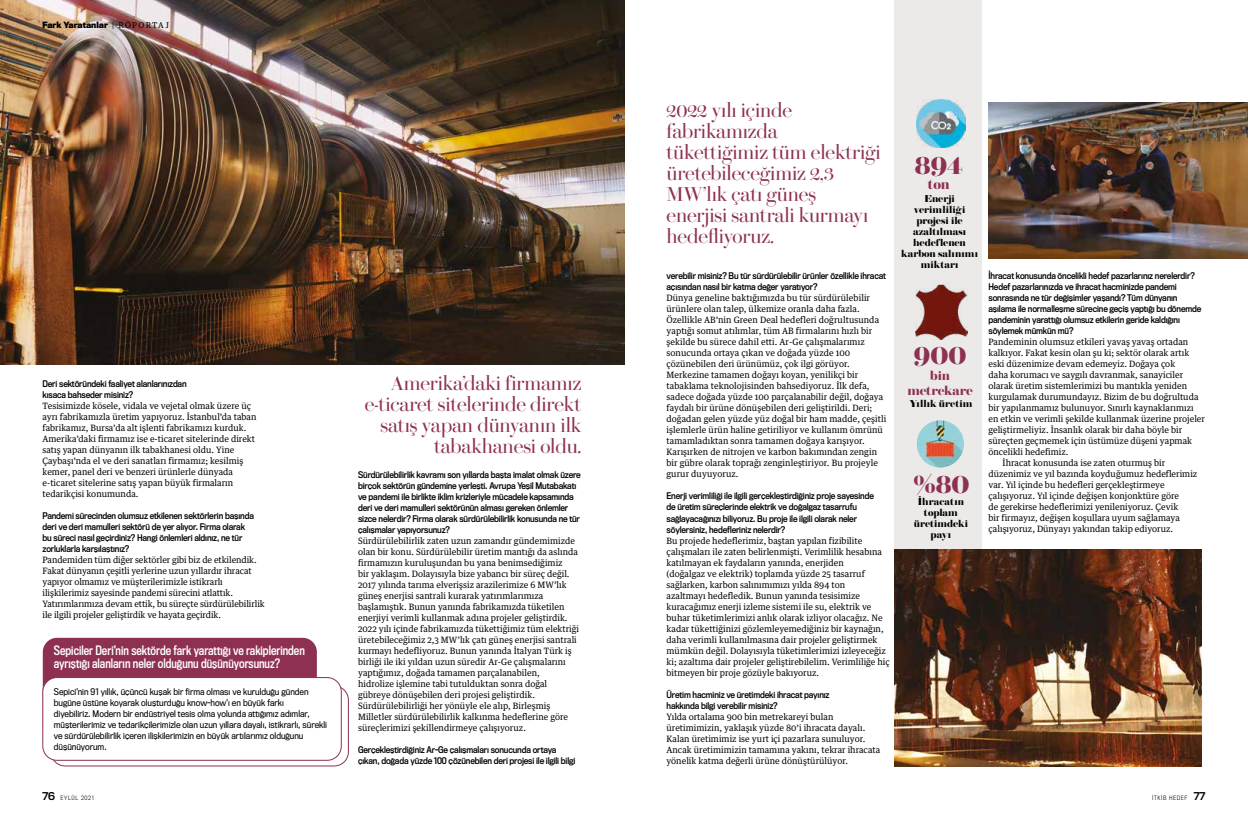
<style>
.page{position:relative;width:1248px;height:823px;background:#fff}
.page>*{position:absolute;margin:0;border:0;box-sizing:border-box;transform-origin:0 0}
.t1{font:700 28.8px "Brunel Poster";letter-spacing:.005em;color:#8d3051}
.t2{font:20px/21px "Brunel Poster";letter-spacing:-.01em;color:#8d3051;text-align:right}
.t3{font:700 14px "Brunel Poster";color:#8d3051}
.t4{font:700 13px/15px "Brunel Poster";letter-spacing:-.005em;color:#8d3051;text-align:center}
.t5{font:12px/13px "Titling Gothic FB Cond Standard";color:#fff}
.t6{font:700 10px/11px "Brunel Poster";letter-spacing:.005em;color:#000;text-align:center}
.t7{font:8.8px/11px "Guardian Text Egyp";color:#000}
.t8{font:8.5px/11px "Titling Gothic FB Narrow Standard";letter-spacing:-.015em;color:#000}
.t9{font:8.5px/11px "Titling Gothic FB Narrow";color:#000}
.t10{font:700 8px "Titling Gothic FB Narrow";color:#000}
.t11{font:300 5.5px "Titling Gothic FB Narrow";letter-spacing:.12em;color:#000}
.s1{font-family:"Guardian Text Egyp";font-weight:400}
.s2{font-family:"Titling Gothic FB Normal Standard";font-weight:400;font-size:10px}
</style>
<div class="page">
<div style="left:894px;top:0;width:87px;height:553px;background:#ebeae8"></div>
<img style="left:0;top:0;width:624px;height:364px">
<img style="left:894px;top:549px;width:307px;height:216px">
<img style="left:988px;top:102px;width:259px;height:157px">
<svg style="left:51px;top:685px;width:297px;height:80px"></svg>
<div style="left:51px;top:685px;width:297px;height:80px;border:1px solid #8d3051;border-radius:14px"></div>
<div style="left:43px;top:637px;width:274px;height:105px;background:#8d3051;border-radius:14px"></div>
<div style="left:43px;top:677px;width:298px;height:82px;background:#fff;border-radius:14px"></div>
<div style="left:43px;top:677px;width:298px;height:83px;border:1px solid #8d3051;border-radius:14px"></div>
<img style="left:915px;top:284px;width:52px;height:55px">
<img style="left:916px;top:99px;width:49px;height:49px">
<img style="left:916px;top:420px;width:47px;height:47px;border-radius:24px">
<p class="t10" style="left:43px;top:19px;width:128px">Fark Yaratanlar <span class="s1">| RÖ P O RTA J</span></p>
<p class="t8" style="left:43px;top:377px;width:146px">Deri sektöründeki faaliyet alanlarınızdan kısaca bahseder misiniz?</p>
<p class="t7" style="left:43px;top:399px;width:215px">Tesisimizde kösele, vidala ve vejetal olmak üzere üç ayrı fabrikamızla üretim yapıyoruz. İstanbul’da taban fabrikamız, Bursa’da alt işlenti fabrikamızı kurduk.<br>Amerika’daki firmamız ise e-ticaret sitelerinde direkt satış yapan dünyanın ilk tabakhanesi oldu. Yine Çaybaşı’nda el ve deri sanatları firmamız; kesilmiş kemer, panel deri ve benzeri ürünlerle dünyada e-ticaret sitelerine satış yapan büyük firmaların tedarikçisi konumunda.</p>
<p class="t8" style="left:43px;top:509px;width:213px">Pandemi sürecinden olumsuz etkilenen sektörlerin başında deri ve deri mamulleri sektörü de yer alıyor. Firma olarak bu süreci nasıl geçirdiniz? Hangi önlemleri aldınız, ne tür zorluklarla karşılaştınız?</p>
<p class="t7" style="left:43px;top:553px;width:224px">Pandemiden tüm diğer sektörler gibi biz de etkilendik.<br>Fakat dünyanın çeşitli yerlerine uzun yıllardır ihracat yapıyor olmamız ve müşterilerimizle istikrarlı ilişkilerimiz sayesinde pandemi sürecini atlattık.<br>Yatırımlarımıza devam ettik, bu süreçte sürdürülebilirlik ile ilgili projeler geliştirdik ve hayata geçirdik.</p>
<h3 class="t5" style="left:54px;top:643px;width:252px">Sepiciler Deri’nin sektörde fark yarattığı ve rakiplerinden ayrıştığı alanların neler olduğunu düşünüyorsunuz?</h3>
<p class="t9" style="left:54px;top:685px;width:274px">Sepici’nin 91 yıllık, üçüncü kuşak bir firma olması ve kurulduğu günden bugüne üstüne koyarak oluşturduğu know-how’ı en büyük farkı<br>diyebiliriz. Modern bir endüstriyel tesis olma yolunda attığımız adımlar, müşterilerimiz ve tedarikçilerimizle olan uzun yıllara dayalı, istikrarlı, sürekli ve sürdürülebilirlik içeren ilişkilerimizin en büyük artılarımız olduğunu düşünüyorum.</p>
<h2 class="t2" style="left:365px;top:372px;width:218px">Amerika’daki firmamız e-ticaret sitelerinde direkt satış yapan dünyanın ilk tabakhanesi oldu.</h2>
<p class="t8" style="left:358px;top:468px;width:224px">Sürdürülebilirlik kavramı son yıllarda başta imalat olmak üzere birçok sektörün gündemine yerleşti. Avrupa Yeşil Mutabakatı ve pandemi ile birlikte iklim krizleriyle mücadele kapsamında deri ve deri mamulleri sektörünün alması gereken önlemler sizce nelerdir? Firma olarak sürdürülebilirlik konusunda ne tür çalışmalar yapıyorsunuz?</p>
<p class="t7" style="left:358px;top:534px;width:222px">Sürdürülebilirlik zaten uzun zamandır gündemimizde olan bir konu. Sürdürülebilir üretim mantığı da aslında firmamızın kuruluşundan bu yana benimsediğimiz<br>bir yaklaşım. Dolayısıyla bize yabancı bir süreç değil.<br>2017 yılında tarıma elverişsiz arazilerimize 6 MW’lık güneş enerjisi santrali kurarak yatırımlarımıza başlamıştık. Bunun yanında fabrikamızda tüketilen enerjiyi verimli kullanmak adına projeler geliştirdik.<br>2022 yılı içinde fabrikamızda tükettiğimiz tüm elektriği üretebileceğimiz 2,3 MW’lık çatı güneş enerjisi santrali kurmayı hedefliyoruz. Bunun yanında İtalyan Türk iş birliği ile iki yıldan uzun süredir Ar-Ge çalışmalarını yaptığımız, doğada tamamen parçalanabilen,<br>hidrolize işlemine tabi tutulduktan sonra doğal gübreye dönüşebilen deri projesi geliştirdik.<br>Sürdürülebilirliği her yönüyle ele alıp, Birleşmiş Milletler sürdürülebilirlik kalkınma hedeflerine göre süreçlerimizi şekillendirmeye çalışıyoruz.</p>
<p class="t8" style="left:358px;top:743px;width:219px">Gerçekleştirdiğiniz Ar-Ge çalışmaları sonucunda ortaya çıkan, doğada yüzde 100 çözünebilen deri projesi ile ilgili bilgi</p>
<h2 class="t2" style="left:666px;top:99px;width:216px;text-align:left">2022 yılı içinde fabrikamızda tükettiğimiz tüm elektriği üretebileceğimiz 2,3<br>MW’lık çatı güneş enerjisi santrali kurmayı hedefliyoruz.</h2>
<p class="t8" style="left:666px;top:270px;width:221px">verebilir misiniz? Bu tür sürdürülebilir ürünler özellikle ihracat açısından nasıl bir katma değer yaratıyor?</p>
<p class="t7" style="left:666px;top:291px;width:221px">Dünya geneline baktığımızda bu tür sürdürülebilir ürünlere olan talep, ülkemize oranla daha fazla.<br>Özellikle AB’nin Green Deal hedefleri doğrultusunda yaptığı somut atılımlar, tüm AB firmalarını hızlı bir şekilde bu sürece dahil etti. Ar-Ge çalışmalarımız sonucunda ortaya çıkan ve doğada yüzde 100 çözünebilen deri ürünümüz, çok ilgi görüyor.<br>Merkezine tamamen doğayı koyan, yenilikçi bir tabaklama teknolojisinden bahsediyoruz. İlk defa, sadece doğada yüzde 100 parçalanabilir değil, doğaya faydalı bir ürüne dönüşebilen deri geliştirildi. Deri; doğadan gelen yüzde yüz doğal bir ham madde, çeşitli işlemlerle ürün haline getiriliyor ve kullanım ömrünü tamamladıktan sonra tamamen doğaya karışıyor.<br>Karışırken de nitrojen ve karbon bakımından zengin bir gübre olarak toprağı zenginleştiriyor. Bu projeyle gurur duyuyoruz.</p>
<p class="t8" style="left:666px;top:490px;width:209px">Enerji verimliliği ile ilgili gerçekleştirdiğiniz proje sayesinde de üretim süreçlerinde elektrik ve doğalgaz tasarrufu sağlayacağınızı biliyoruz. Bu proje ile ilgili olarak neler söylersiniz, hedefleriniz nelerdir?</p>
<p class="t7" style="left:666px;top:533px;width:225px">Bu projede hedeflerimiz, baştan yapılan fizibilite çalışmaları ile zaten belirlenmişti. Verimlilik hesabına katılmayan ek faydaların yanında, enerjiden<br>(doğalgaz ve elektrik) toplamda yüzde 25 tasarruf sağlarken, karbon salınımımızı yılda 894 ton<br>azaltmayı hedefledik. Bunun yanında tesisimize kuracağımız enerji izleme sistemi ile su, elektrik ve buhar tüketimlerimizi anlık olarak izliyor olacağız. Ne kadar tükettiğinizi gözlemleyemediğiniz bir kaynağın, daha verimli kullanılmasına dair projeler geliştirmek mümkün değil. Dolayısıyla tüketimlerimizi izleyeceğiz ki; azaltıma dair projeler geliştirebilelim. Verimliliğe hiç bitmeyen bir proje gözüyle bakıyoruz.</p>
<p class="t8" style="left:666px;top:688px;width:164px">Üretim hacminiz ve üretimdeki ihracat payınız hakkında bilgi verebilir misiniz?</p>
<p class="t7" style="left:666px;top:709px;width:215px">Yılda ortalama 900 bin metrekareyi bulan üretimimizin, yaklaşık yüzde 80’i ihracata dayalı.<br>Kalan üretimimiz ise yurt içi pazarlara sunuluyor.<br>Ancak üretimimizin tamamına yakını, tekrar ihracata yönelik katma değerli ürüne dönüştürülüyor.</p>
<h1 class="t1" style="left:914px;top:144px;width:49px">894</h1>
<h3 class="t3" style="left:927px;top:174px;width:23px">ton</h3>
<p class="t6" style="left:901px;top:193px;width:78px">Enerji verimliliği projesi ile azaltılması hedeflenen karbon salınımı miktarı</p>
<h1 class="t1" style="left:913px;top:334px;width:54px">900</h1>
<h3 class="t4" style="left:907px;top:367px;width:67px">bin metrekare</h3>
<p class="t6" style="left:909px;top:398px;width:65px">Yıllık üretim</p>
<h1 class="t1" style="left:913px;top:463px;width:58px">%80</h1>
<p class="t6" style="left:913px;top:495px;width:56px">İhracatın toplam üretimdeki payı</p>
<p class="t8" style="left:988px;top:269px;width:214px">İhracat konusunda öncelikli hedef pazarlarınız nerelerdir?<br>Hedef pazarlarınızda ve ihracat hacminizde pandemi sonrasında ne tür değişimler yaşandı? Tüm dünyanın aşılama ile normalleşme sürecine geçiş yaptığı bu dönemde pandeminin yarattığı olumsuz etkilerin geride kaldığını söylemek mümkün mü?</p>
<p class="t7" style="left:988px;top:335px;width:201px">Pandeminin olumsuz etkileri yavaş yavaş ortadan</p>
<p class="t7" style="left:988px;top:346px;width:202px">kalkıyor. Fakat kesin olan şu ki; sektör olarak artık</p>
<p class="t7" style="left:988px;top:357px;width:188px">eski düzenimize devam edemeyiz. Doğaya çok</p>
<p class="t7" style="left:988px;top:368px;width:196px">daha korumacı ve saygılı davranmak, sanayiciler</p>
<p class="t7" style="left:988px;top:379px;width:200px">olarak üretim sistemlerimizi bu mantıkla yeniden</p>
<p class="t7" style="left:988px;top:390px;width:211px">kurgulamak durumundayız. Bizim de bu doğrultuda</p>
<p class="t7" style="left:988px;top:401px;width:207px">bir yapılanmamız bulunuyor. Sınırlı kaynaklarımızı</p>
<p class="t7" style="left:988px;top:412px;width:218px">en etkin ve verimli şekilde kullanmak üzerine projeler</p>
<p class="t7" style="left:988px;top:423px;width:195px">geliştirmeliyiz. İnsanlık olarak bir daha böyle bir</p>
<p class="t7" style="left:988px;top:434px;width:205px">süreçten geçmemek için üstümüze düşeni yapmak</p>
<p class="t7" style="left:988px;top:445px;width:82px">öncelikli hedefimiz.</p>
<p class="t7" style="left:1002px;top:456px;width:164px">İhracat konusunda ise zaten oturmuş bir</p>
<p class="t7" style="left:988px;top:467px;width:210px">düzenimiz ve yıl bazında koyduğumuz hedeflerimiz</p>
<p class="t7" style="left:988px;top:478px;width:178px">var. Yıl içinde bu hedefleri gerçekleştirmeye</p>
<p class="t7" style="left:988px;top:489px;width:192px">çalışıyoruz. Yıl içinde değişen konjonktüre göre</p>
<p class="t7" style="left:988px;top:500px;width:191px">de gerekirse hedeflerimizi yenileniyoruz. Çevik</p>
<p class="t7" style="left:988px;top:511px;width:193px">bir firmayız, değişen koşullara uyum sağlamaya</p>
<p class="t7" style="left:988px;top:522px;width:186px">çalışıyoruz, Dünyayı yakından takip ediyoruz.</p>
<p class="t11" style="left:43px;top:794px;width:53px"><span class="s2">76</span> EYLÜL 2021</p>
<p class="t11" style="left:1151px;top:794px;width:55px">İTKİB HEDEF <span class="s2">77</span></p>
</div>
